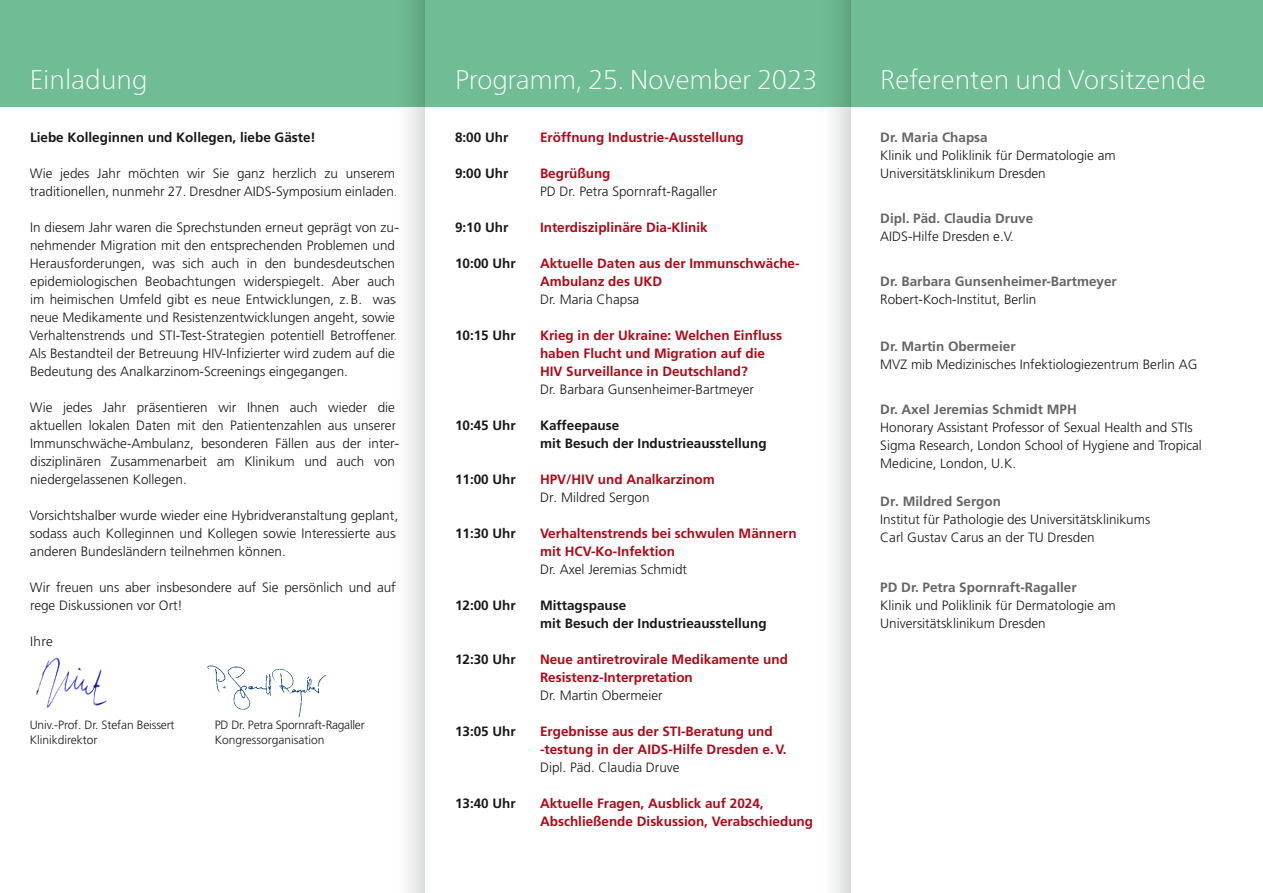
<style>
.page{position:relative;width:1263px;height:893px;background:#fff}
.page>*{position:absolute;margin:0;border:0;box-sizing:border-box;transform-origin:0 0}
.t1{font:100 27px "Frutiger Neue LT Pro";color:#fff}
.t2{font:300 13.5px/18px "Frutiger LT";color:#1a171c}
.t3{font:700 13.5px/18px "Frutiger LT";color:#af0917}
.t4{font:700 13.5px/18px "Frutiger LT";color:#1a171c}
.t5{font:700 13.5px "Frutiger LT";color:#646567}
.t6{font:300 13.5px/18px "Frutiger LT";color:#1a171b}
.t7{font:300 12px/14.4px "Frutiger LT";letter-spacing:-.01em;color:#1a171c}
</style>
<div class="page">
<div style="left:0;top:0;width:1263px;height:106px;background:#70bd95"></div>
<img style="left:36px;top:657px;width:71px;height:51px">
<img style="left:207px;top:665px;width:120px;height:52px">
<svg style="left:821px;top:0;width:29px;height:893px"></svg>
<svg style="left:395px;top:0;width:30px;height:893px"></svg>
<h1 class="t1" style="left:30px;top:64px;width:119px">Einladung</h1>
<h1 class="t1" style="left:455px;top:64px;width:364px">Programm, 25. November 2023</h1>
<h1 class="t1" style="left:880px;top:64px;width:327px">Referenten und Vorsitzende</h1>
<p class="t4" style="left:455px;top:129px;width:55px">8:00 Uhr</p>
<p class="t3" style="left:540px;top:129px;width:205px">Eröffnung Industrie-Ausstellung</p>
<p class="t4" style="left:455px;top:165px;width:55px">9:00 Uhr</p>
<p class="t3" style="left:540px;top:165px;width:72px">Begrüßung</p>
<p class="t2" style="left:540px;top:183px;width:178px">PD Dr. Petra Spornraft-Ragaller</p>
<p class="t4" style="left:455px;top:219px;width:55px">9:10 Uhr</p>
<p class="t3" style="left:540px;top:219px;width:169px">Interdisziplinäre Dia-Klinik</p>
<p class="t4" style="left:455px;top:255px;width:62px">10:00 Uhr</p>
<p class="t3" style="left:540px;top:255px;width:260px">Aktuelle Daten aus der Immunschwäche-<br>Ambulanz des UKD</p>
<p class="t2" style="left:540px;top:291px;width:101px">Dr. Maria Chapsa</p>
<p class="t4" style="left:455px;top:327px;width:62px">10:15 Uhr</p>
<p class="t3" style="left:540px;top:327px;width:244px">Krieg in der Ukraine: Welchen Einfluss haben Flucht und Migration auf die<br>HIV Surveillance in Deutschland?</p>
<p class="t2" style="left:540px;top:381px;width:216px">Dr. Barbara Gunsenheimer-Bartmeyer</p>
<p class="t4" style="left:455px;top:417px;width:62px">10:45 Uhr</p>
<p class="t4" style="left:540px;top:417px;width:228px">Kaffeepause<br>mit Besuch der Industrieausstellung</p>
<p class="t4" style="left:455px;top:471px;width:62px">11:00 Uhr</p>
<p class="t3" style="left:540px;top:471px;width:176px">HPV/HIV und Analkarzinom</p>
<p class="t2" style="left:540px;top:489px;width:111px">Dr. Mildred Sergon</p>
<p class="t4" style="left:455px;top:525px;width:62px">11:30 Uhr</p>
<p class="t3" style="left:540px;top:525px;width:258px">Verhaltenstrends bei schwulen Männern mit HCV-Ko-Infektion</p>
<p class="t2" style="left:540px;top:561px;width:149px">Dr. Axel Jeremias Schmidt</p>
<p class="t4" style="left:455px;top:597px;width:62px">12:00 Uhr</p>
<p class="t4" style="left:540px;top:597px;width:228px">Mittagspause<br>mit Besuch der Industrieausstellung</p>
<p class="t4" style="left:455px;top:651px;width:62px">12:30 Uhr</p>
<p class="t3" style="left:540px;top:651px;width:249px">Neue antiretrovirale Medikamente und<br>Resistenz-Interpretation</p>
<p class="t2" style="left:540px;top:687px;width:124px">Dr. Martin Obermeier</p>
<p class="t4" style="left:455px;top:723px;width:62px">13:05 Uhr</p>
<p class="t3" style="left:540px;top:723px;width:248px">Ergebnisse aus der STI-Beratung und -testung in der AIDS-Hilfe Dresden e.V.</p>
<p class="t2" style="left:540px;top:759px;width:141px">Dipl. Päd. Claudia Druve</p>
<p class="t4" style="left:455px;top:795px;width:62px">13:40 Uhr</p>
<p class="t3" style="left:540px;top:795px;width:275px">Aktuelle Fragen, Ausblick auf 2024,<br>Abschließende Diskussion, Verabschiedung</p>
<p class="t4" style="left:30px;top:129px;width:287px">Liebe Kolleginnen und Kollegen, liebe Gäste!</p>
<p class="t2" style="left:30px;top:165px;width:369px">Wie jedes Jahr möchten wir Sie ganz herzlich zu unserem traditionellen, nunmehr 27. Dresdner AIDS-Symposium einladen.</p>
<p class="t2" style="left:29px;top:219px;width:371px">In diesem Jahr waren die Sprechstunden erneut geprägt von zu&shy;nehmender Migration mit den entsprechenden Problemen und Herausforderungen, was sich auch in den bundesdeutschen epidemiologischen Beobachtungen widerspiegelt. Aber auch im heimischen Umfeld gibt es neue Entwicklungen, z.B. was neue Medikamente und Resistenzentwicklungen angeht, sowie Verhaltenstrends und STI-Test-Strategien potentiell Betroffener.<br>Als Bestandteil der Betreuung HIV-Infizierter wird zudem auf die Bedeutung des Analkarzinom-Screenings eingegangen.</p>
<p class="t2" style="left:30px;top:399px;width:369px">Wie jedes Jahr präsentieren wir Ihnen auch wieder die aktuellen lokalen Daten mit den Patientenzahlen aus unserer Immunschwäche-Ambulanz, besonderen Fällen aus der inter&shy;disziplinären Zusammenarbeit am Klinikum und auch von niedergelassenen Kollegen.</p>
<p class="t2" style="left:29px;top:507px;width:370px">Vorsichtshalber wurde wieder eine Hybridveranstaltung geplant, sodass auch Kolleginnen und Kollegen sowie Interessierte aus anderen Bundesländern teilnehmen können.</p>
<p class="t2" style="left:30px;top:579px;width:368px">Wir freuen uns aber insbesondere auf Sie persönlich und auf rege Diskussionen vor Ort!</p>
<p class="t2" style="left:30px;top:633px;width:24px">Ihre</p>
<p class="t5" style="left:880px;top:130px;width:109px">Dr. Maria Chapsa</p>
<p class="t2" style="left:880px;top:147px;width:237px">Klinik und Poliklinik für Dermatologie am<br>Universitätsklinikum Dresden</p>
<p class="t5" style="left:880px;top:211px;width:155px">Dipl. Päd. Claudia Druve</p>
<p class="t2" style="left:880px;top:228px;width:135px">AIDS-Hilfe Dresden e.V.</p>
<p class="t5" style="left:880px;top:274px;width:238px">Dr. Barbara Gunsenheimer-Bartmeyer</p>
<p class="t2" style="left:880px;top:291px;width:158px">Robert-Koch-Institut, Berlin</p>
<p class="t5" style="left:880px;top:338px;width:137px">Dr. Martin Obermeier</p>
<p class="t2" style="left:880px;top:355px;width:319px">MVZ mib Medizinisches Infektiologiezentrum Berlin AG</p>
<p class="t5" style="left:880px;top:401px;width:198px">Dr. Axel Jeremias Schmidt MPH</p>
<p class="t2" style="left:880px;top:418px;width:323px">Honorary Assistant Professor of Sexual Health and STIs<br>Sigma Research, London School of Hygiene and Tropical<br>Medicine, London, U.K.</p>
<p class="t5" style="left:880px;top:493px;width:122px">Dr. Mildred Sergon</p>
<p class="t6" style="left:880px;top:510px;width:272px">Institut für Pathologie des Universitätsklinikums<br>Carl Gustav Carus an der TU Dresden</p>
<p class="t5" style="left:880px;top:580px;width:198px">PD Dr. Petra Spornraft-Ragaller</p>
<p class="t2" style="left:880px;top:597px;width:237px">Klinik und Poliklinik für Dermatologie am<br>Universitätsklinikum Dresden</p>
<p class="t7" style="left:30px;top:718px;width:146px">Univ.-Prof. Dr. Stefan Beissert<br>Klinikdirektor</p>
<p class="t7" style="left:215px;top:718px;width:151px">PD Dr. Petra Spornraft-Ragaller<br>Kongressorganisation</p>
</div>
